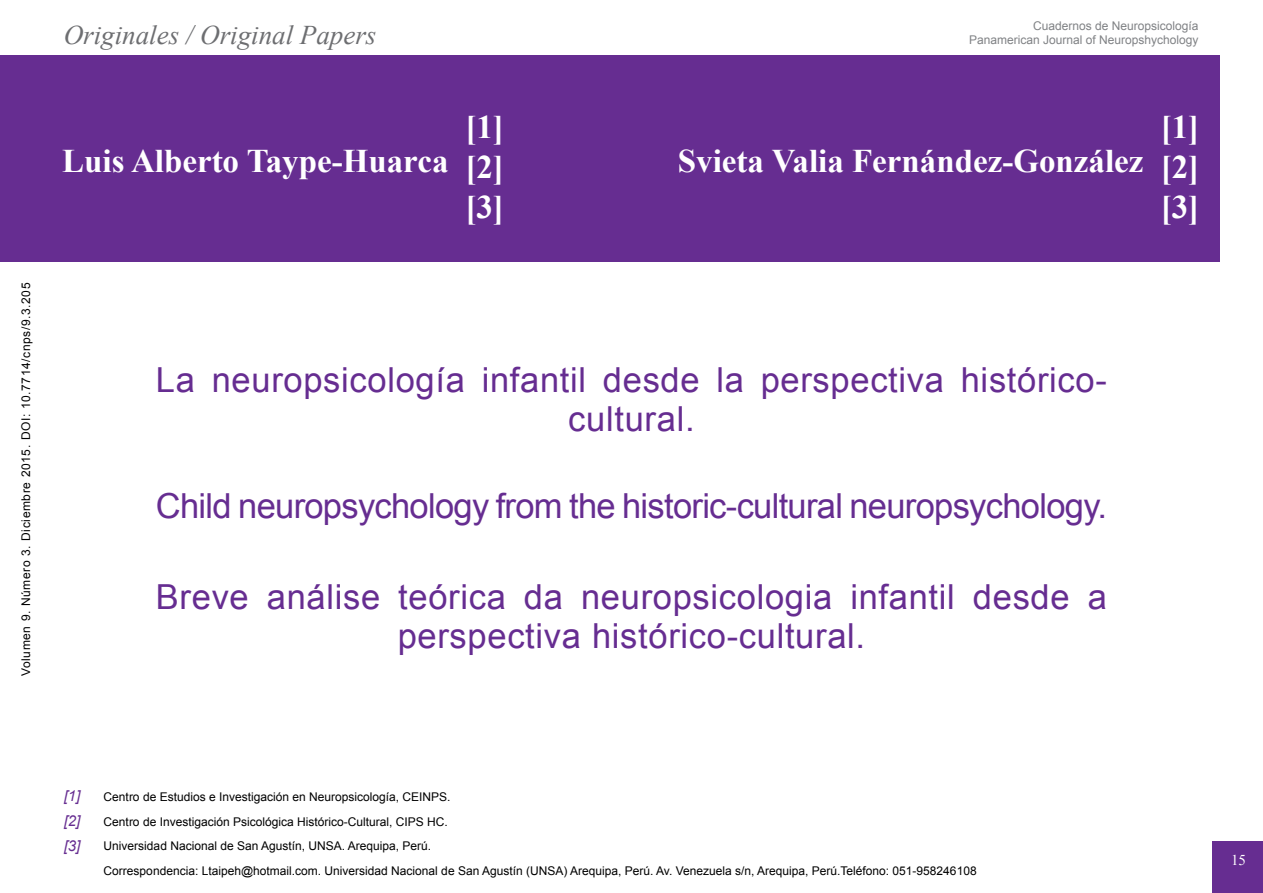
<style>
.page{position:relative;width:1263px;height:893px;background:#fff}
.page>*{position:absolute;margin:0;border:0;box-sizing:border-box;transform-origin:0 0}
.t1{font:34.5px/39px "Arial";letter-spacing:.02em;color:#662d91;text-align:center}
.t2{font:34.5px "Arial";letter-spacing:-.02em;color:#662d91}
.t3{font:700 33px/39.6px "Times New Roman";color:#fff;text-align:justify}
.t4{font:italic 27px "Times New Roman";color:#6d6e71}
.t5{font:italic 15px/25px "Arial";color:#662d91;text-align:justify}
.t6{font:15px "Times New Roman";color:#fff}
.t7{font:12px/24.8px "Arial";color:#000}
.t8{font:12px "Arial";color:#808285}
.t9{font:12px "Arial";letter-spacing:.05em;color:#000}
</style>
<div class="page">
<div style="left:1212px;top:841px;width:51px;height:52px;background:#662d91"></div>
<div style="left:0;top:55px;width:1219px;height:206px;background:#662d91"></div>
<p class="t9" style="left:18px;top:676px;width:395px;rotate:-90deg">Volumen 9. Número 3. Diciembre 2015. DOI: 10.7714/cnps/9.3.205</p>
<p class="t8" style="left:1033px;top:18px;width:167px">Cuadernos de Neuropsicología</p>
<h3 class="t4" style="left:64px;top:17px;width:314px">Originales / Original Papers</h3>
<p class="t8" style="left:969px;top:32px;width:231px">Panamerican Journal of Neuropshychology</p>
<h2 class="t3" style="left:465px;top:107px;width:40px">[1] [2] [3]</h2>
<h2 class="t3" style="left:1161px;top:107px;width:40px">[1] [2] [3]</h2>
<h2 class="t3" style="left:62px;top:140px;width:388px">Luis Alberto Taype-Huarca</h2>
<h2 class="t3" style="left:678px;top:140px;width:467px">Svieta Valia Fernández-González</h2>
<h1 class="t1" style="left:156px;top:361px;width:952px">La neuropsicología infantil desde la perspectiva histórico&shy;cultural.</h1>
<h1 class="t2" style="left:156px;top:484px;width:952px">Child neuropsychology from the historic-cultural neuropsychology.</h1>
<h1 class="t1" style="left:156px;top:577px;width:952px">Breve análise teórica da neuropsicologia infantil desde a perspectiva histórico-cultural.</h1>
<p class="t5" style="left:64px;top:783px;width:18px">[1] [2] [3]</p>
<p class="t7" style="left:104px;top:784px;width:874px">Centro de Estudios e Investigación en Neuropsicología, CEINPS.<br>Centro de Investigación Psicológica Histórico-Cultural, CIPS HC.<br>Universidad Nacional de San Agustín, UNSA. Arequipa, Perú.<br>Correspondencia: Ltaipeh@hotmail.com. Universidad Nacional de San Agustín (UNSA) Arequipa, Perú. Av. Venezuela s/n, Arequipa, Perú.Teléfono: 051-958246108</p>
<p class="t6" style="left:1231px;top:850px;width:16px">15</p>
</div>
